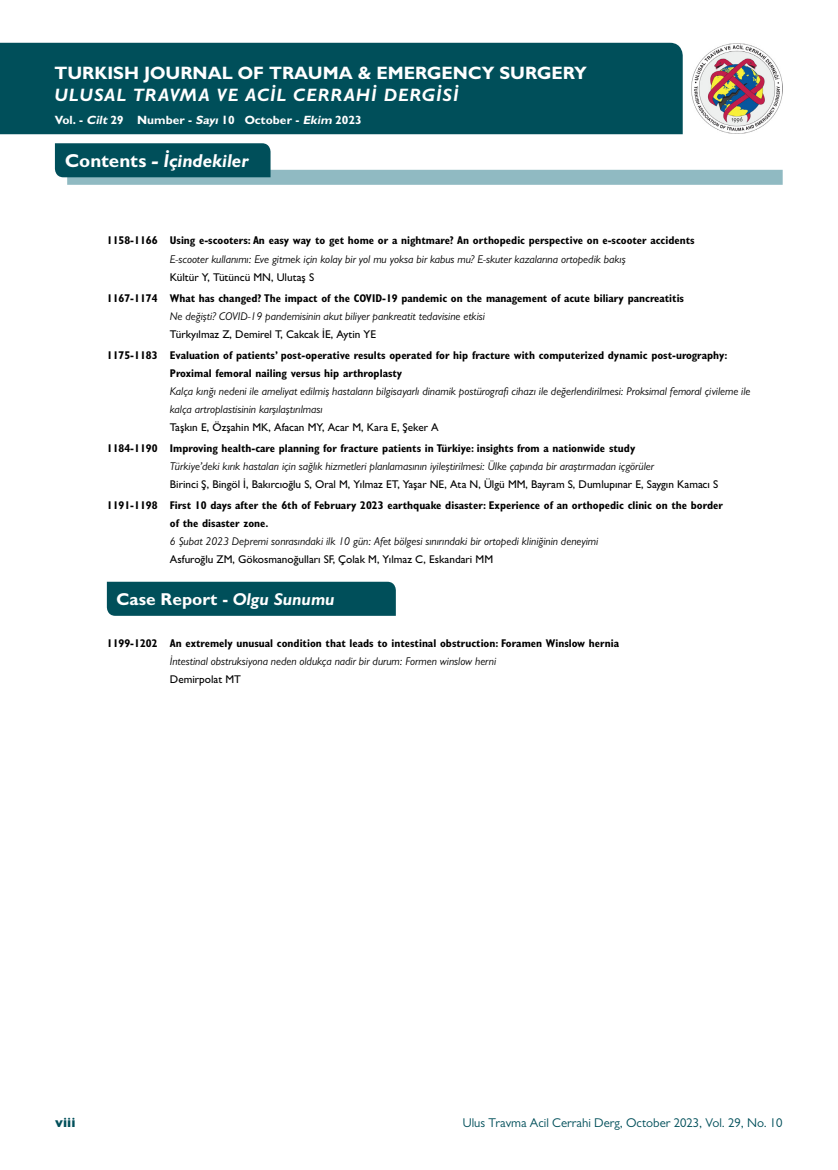
<style>
.page{position:relative;width:838px;height:1170px;background:#fff}
.page>*{position:absolute;margin:0;border:0;box-sizing:border-box;transform-origin:0 0}
.t1{font:italic 700 18.75px "Gill Sans MT Pro";color:#fff}
.t2{font:700 18px "Gill Sans MT Pro";color:#fff}
.t3{font:italic 700 18px "Gill Sans MT Pro";letter-spacing:.055em;color:#fff}
.t4{font:700 17.25px "Gill Sans MT Pro";color:#fff}
.t5{font:800 13.5px "Gill Sans MT Pro";color:#004f5a}
.t6{font:12.75px "Gill Sans MT Pro";color:#004f5a}
.t7{font:700 12px "Gill Sans MT Pro";color:#fff}
.t8{font:700 condensed 11.25px/18px "Gill Sans MT Pro";color:#000}
.t9{font:italic 11.25px/18px "Gill Sans MT Pro";color:#000}
.t10{font:500 11.25px "Gill Sans MT Pro";color:#000}
.s1{font-style:italic}
.s2{font-style:normal}
</style>
<div class="page">
<div style="left:67px;top:170px;width:715px;height:15px;background:#90bac2"></div>
<div style="left:55px;top:143px;width:215px;height:34px;background:#004f5a"></div>
<div style="left:0;top:43px;width:682px;height:91px;background:#004f5a"></div>
<img style="left:691px;top:43px;width:92px;height:91px">
<div style="left:107px;top:581px;width:289px;height:34px;background:#004f5a"></div>
<h2 class="t2" style="left:54px;top:62px;width:534px">TURKISH JOURNAL OF TRAUMA &amp; EMERGENCY SURGERY</h2>
<h2 class="t3" style="left:54px;top:84px;width:405px">ULUSAL TRAVMA VE ACİL CERRAHİ DERGİSİ</h2>
<p class="t7" style="left:55px;top:112px;width:308px">Vol. - <span class="s1">Cilt</span> 29 Number - <span class="s1">Sayı</span> 10 October - <span class="s1">Ekim</span> 2023</p>
<h1 class="t1" style="left:65px;top:149px;width:185px"><span class="s2">Contents</span> - İçindekiler</h1>
<p class="t8" style="left:107px;top:231px;width:589px">1158-1166 Using e-scooters: An easy way to get home or a nightmare? An orthopedic perspective on e-scooter accidents</p>
<p class="t9" style="left:170px;top:249px;width:457px">E-scooter kullanımı: Eve gitmek için kolay bir yol mu yoksa bir kabus mu? E-skuter kazalarına ortopedik bakış</p>
<p class="t10" style="left:170px;top:270px;width:146px">Kültür Y, Tütüncü MN, Ulutaş S</p>
<p class="t8" style="left:107px;top:288px;width:578px">1167-1174 What has changed? The impact of the COVID-19 pandemic on the management of acute biliary pancreatitis</p>
<p class="t9" style="left:170px;top:306px;width:316px">Ne değişti? COVID-19 pandemisinin akut biliyer pankreatit tedavisine etkisi</p>
<p class="t10" style="left:170px;top:327px;width:208px">Türkyılmaz Z, Demirel T, Cakcak İE, Aytin YE</p>
<p class="t8" style="left:170px;top:345px;width:559px;text-indent:-63px">1175-1183 Evaluation of patients’ post-operative results operated for hip fracture with computerized dynamic post-urography:<br>Proximal femoral nailing versus hip arthroplasty</p>
<p class="t9" style="left:170px;top:381px;width:582px">Kalça kırığı nedeni ile ameliyat edilmiş hastaların bilgisayarlı dinamik postürografi cihazı ile değerlendirilmesi: Proksimal femoral çivileme ile kalça artroplastisinin karşılaştırılması</p>
<p class="t10" style="left:170px;top:420px;width:270px">Taşkın E, Özşahin MK, Afacan MY, Acar M, Kara E, Şeker A</p>
<p class="t8" style="left:107px;top:438px;width:530px">1184-1190 Improving health-care planning for fracture patients in Türkiye: insights from a nationwide study</p>
<p class="t9" style="left:170px;top:456px;width:485px">Türkiye’deki kırık hastaları için sağlık hizmetleri planlamasının iyileştirilmesi: Ülke çapında bir araştırmadan içgörüler</p>
<p class="t10" style="left:170px;top:477px;width:550px">Birinci Ş, Bingöl İ, Bakırcıoğlu S, Oral M, Yılmaz ET, Yaşar NE, Ata N, Ülgü MM, Bayram S, Dumlupınar E, Saygın Kamacı S</p>
<p class="t8" style="left:170px;top:495px;width:554px;text-indent:-63px">1191-1198 First 10 days after the 6th of February 2023 earthquake disaster: Experience of an orthopedic clinic on the border of the disaster zone.</p>
<p class="t9" style="left:170px;top:531px;width:430px">6 Şubat 2023 Depremi sonrasındaki ilk 10 gün: Afet bölgesi sınırındaki bir ortopedi kliniğinin deneyimi</p>
<p class="t10" style="left:170px;top:552px;width:325px">Asfuroğlu ZM, Gökosmanoğulları SF, Çolak M, Yılmaz C, Eskandari MM</p>
<h3 class="t4" style="left:116px;top:588px;width:220px">Case Report - <span class="s1">Olgu Sunumu</span></h3>
<p class="t8" style="left:107px;top:633px;width:514px">1199-1202 An extremely unusual condition that leads to intestinal obstruction: Foramen Winslow hernia</p>
<p class="t9" style="left:170px;top:651px;width:328px">İntestinal obstruksiyona neden oldukça nadir bir durum: Formen winslow herni</p>
<p class="t10" style="left:170px;top:672px;width:73px">Demirpolat MT</p>
<p class="t5" style="left:55px;top:1114px;width:22px">viii</p>
<p class="t6" style="left:463px;top:1115px;width:321px">Ulus Travma Acil Cerrahi Derg, October 2023, Vol. 29, No. 10</p>
</div>
